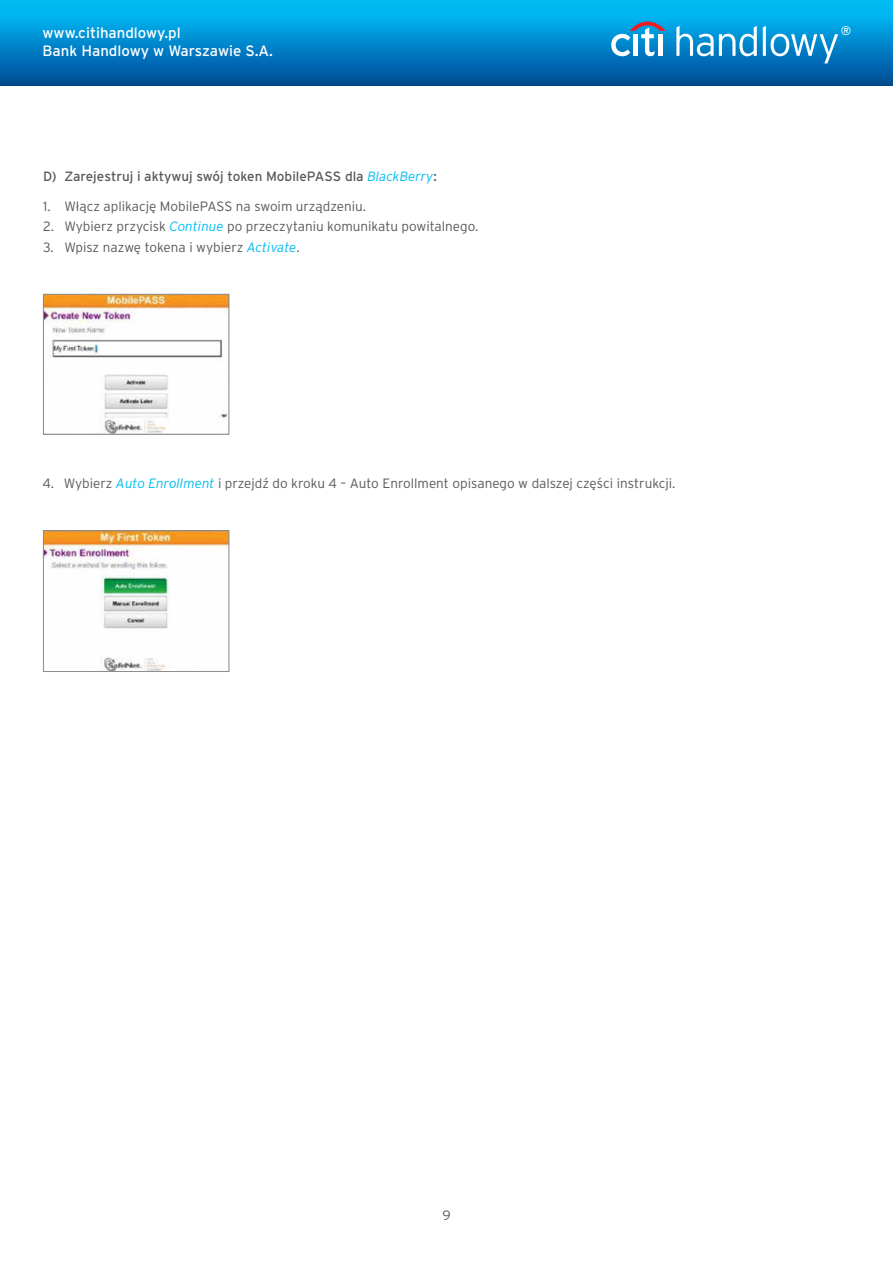
<style>
.page{position:relative;width:893px;height:1263px;background:#fff}
.page>*{position:absolute;margin:0;border:0;box-sizing:border-box;transform-origin:0 0}
.t1{font:15px/18px "Interstate Pl";color:#fff}
.t2{font:300 13.5px "Interstate Pl";color:#58595b}
.t3{font:13.5px "Interstate Pl";color:#58595b}
.t4{font:12.6px "Interstate Pl";color:#fff}
.s1{font-weight:300;font-style:italic;color:#00bdf2}
.s2{font-style:italic;color:#00bdf2}
</style>
<div class="page">
<div style="left:0;top:0;width:893px;height:85px;background:linear-gradient(to bottom,#00c7ff,#004b97)"></div>
<svg style="left:676px;top:26px;width:81px;height:30px"></svg>
<svg style="left:763px;top:26px;width:75px;height:37px"></svg>
<svg style="left:611px;top:22px;width:54px;height:34px"></svg>
<div style="left:658px;top:34px;width:5px;height:22px;background:#fff"></div>
<img style="left:45px;top:296px;width:182px;height:136px">
<div style="left:43px;top:294px;width:186px;height:140px;border:1px solid #8a8c8e"></div>
<img style="left:45px;top:532px;width:182px;height:138px">
<div style="left:43px;top:530px;width:186px;height:142px;border:1px solid #8a8c8e"></div>
<p class="t1" style="left:43px;top:24px;width:232px">www.citihandlowy.pl<br>Bank Handlowy w Warszawie S.A.</p>
<p class="t4" style="left:841px;top:24px;width:12px">®</p>
<p class="t3" style="left:43px;top:169px;width:395px">D) Zarejestruj i aktywuj swój token MobilePASS dla <span class="s1">BlackBerry</span>:</p>
<p class="t2" style="left:43px;top:199px;width:324px">1. Włącz aplikację MobilePASS na swoim urządzeniu.</p>
<p class="t2" style="left:43px;top:219px;width:437px">2. Wybierz przycisk <span class="s2">Continue</span> po przeczytaniu komunikatu powitalnego.</p>
<p class="t2" style="left:43px;top:239px;width:258px">3. Wpisz nazwę tokena i wybierz <span class="s2">Activate</span>.</p>
<p class="t2" style="left:43px;top:476px;width:634px">4. Wybierz <span class="s2">Auto Enrollment</span> i przejdź do kroku 4 – Auto Enrollment opisanego w dalszej części instrukcji.</p>
<p class="t2" style="left:442px;top:1208px;width:10px">9</p>
</div>
